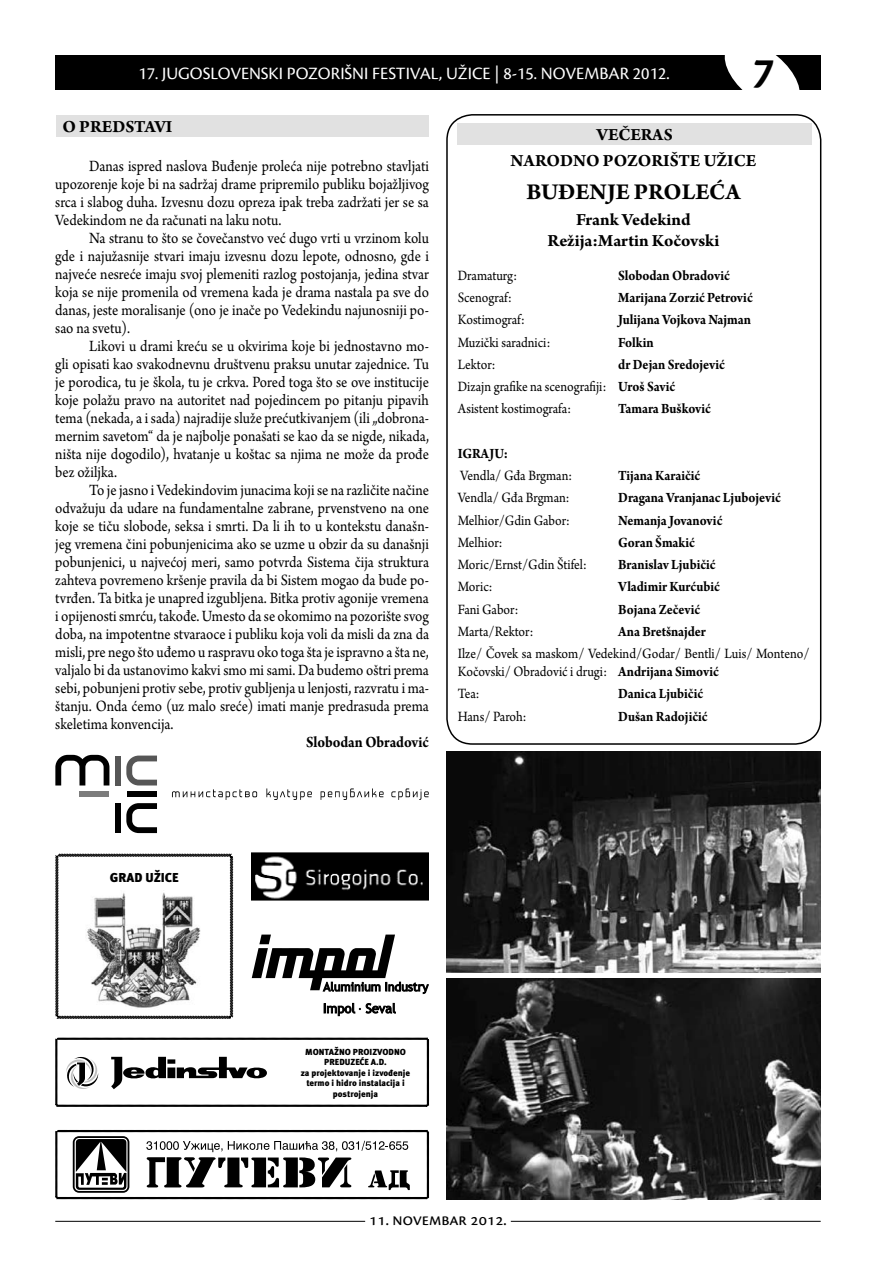
<style>
.page{position:relative;width:893px;height:1263px;background:#fff}
.page>*{position:absolute;margin:0;border:0;box-sizing:border-box;transform-origin:0 0}
.t1{font:italic 700 45px "Cronos Pro";color:#000}
.t2{font:700 24px "Arno Pro";color:#000}
.t3{font:700 18px/21.6px "Arno Pro";color:#000;text-align:center}
.t4{font:18px "Cronos Pro";color:#fff}
.t5{font:18px "Cronos Pro";color:#000}
.t6{font:16.5px/18px "Arno Pro";letter-spacing:-.005em;color:#000;text-align:justify;scale:.9 1}
.t7{font:700 16.5px "Arno Pro";letter-spacing:-.005em;color:#000;scale:.9 1}
.t8{font:15px/22.2px "Arno Pro";letter-spacing:-.005em;color:#000;scale:.9 1}
.t9{font:700 15px "Arno Pro";letter-spacing:-.005em;color:#000;scale:.9 1}
.t10{font:900 12.9px "Meta Pro";color:#000}
.t11{font:900 8.85px/10.5px "Meta Pro";color:#000;text-align:center}
.s1{font-weight:700}
</style>
<div class="page">
<div style="left:55px;top:55px;width:766px;height:34px;background:#000"></div>
<svg style="left:719px;top:55px;width:86px;height:35px"></svg>
<hr style="left:55px;top:1221px;width:310px;height:1px;background:#000">
<hr style="left:511px;top:1221px;width:310px;height:1px;background:#000">
<div style="left:446px;top:114px;width:375px;height:631px;border:2px solid #000;border-radius:26px"></div>
<div style="left:458px;top:123px;width:354px;height:22px;background:#e1e1e1"></div>
<div style="left:56px;top:115px;width:373px;height:22px;background:#e1e1e1"></div>
<svg style="left:55px;top:853px;width:179px;height:166px"></svg>
<img style="left:85px;top:890px;width:119px;height:120px">
<img style="left:251px;top:852px;width:178px;height:49px">
<svg style="left:172px;top:788px;width:257px;height:12px"></svg>
<div style="left:115px;top:803px;width:6px;height:30px;background:#000"></div>
<div style="left:115px;top:755px;width:6px;height:30px;background:#565656"></div>
<div style="left:127px;top:791px;width:30px;height:6px;background:#000"></div>
<div style="left:79px;top:791px;width:30px;height:6px;background:#7c7c7c"></div>
<svg style="left:126px;top:803px;width:31px;height:30px"></svg>
<svg style="left:126px;top:755px;width:31px;height:30px"></svg>
<svg style="left:55px;top:755px;width:54px;height:30px"></svg>
<img style="left:447px;top:978px;width:374px;height:221px">
<img style="left:447px;top:751px;width:374px;height:221px">
<svg style="left:55px;top:1129px;width:374px;height:70px"></svg>
<svg style="left:55px;top:1037px;width:374px;height:70px"></svg>
<svg style="left:252px;top:935px;width:177px;height:59px"></svg>
<svg style="left:324px;top:1003px;width:72px;height:13px"></svg>
<p class="t4" style="left:138px;top:64px;width:532px">17. JUGOSLOVENSKI POZORIŠNI FESTIVAL, UŽICE | 8-15. NOVEMBAR 2012.</p>
<h1 class="t1" style="left:752px;top:47px;width:23px">7</h1>
<p class="t3" style="left:62px;top:117px;width:111px">O PREDSTAVI</p>
<p class="t6" style="left:55px;top:157px;width:417px;text-indent:34px">Danas ispred naslova Buđenje proleća nije potrebno stavljati upozorenje koje bi na sadržaj drame pripremilo publiku bojažljivog srca i slabog duha. Izvesnu dozu opreza ipak treba zadržati jer se sa Vedekindom ne da računati na laku notu.</p>
<p class="t6" style="left:55px;top:229px;width:417px;text-indent:34px">Na stranu to što se čovečanstvo već dugo vrti u vrzinom kolu gde i najužasnije stvari imaju izvesnu dozu lepote, odnosno, gde i najveće nesreće imaju svoj plemeniti razlog postojanja, jedina stvar koja se nije promenila od vremena kada je drama nastala pa sve do danas, jeste moralisanje (ono je inače po Vedekindu najunosniji po&shy;sao na svetu).</p>
<p class="t6" style="left:55px;top:337px;width:417px;text-indent:34px">Likovi u drami kreću se u okvirima koje bi jednostavno mo&shy;gli opisati kao svakodnevnu društvenu praksu unutar zajednice. Tu je porodica, tu je škola, tu je crkva. Pored toga što se ove institucije koje polažu pravo na autoritet nad pojedincem po pitanju pipavih tema (nekada, a i sada) najradije služe prećutkivanjem (ili „dobrona&shy;mernim savetom“ da je najbolje ponašati se kao da se nigde, nikada, ništa nije dogodilo), hvatanje u koštac sa njima ne može da prođe bez ožiljka.</p>
<p class="t6" style="left:55px;top:481px;width:417px;text-indent:34px">To je jasno i Vedekindovim junacima koji se na različite načine odvažuju da udare na fundamentalne zabrane, prvenstveno na one koje se tiču slobode, seksa i smrti. Da li ih to u kontekstu današn&shy;jeg vremena čini pobunjenicima ako se uzme u obzir da su današnji pobunjenici, u najvećoj meri, samo potvrda Sistema čija struktura zahteva povremeno kršenje pravila da bi Sistem mogao da bude po&shy;tvrđen. Ta bitka je unapred izgubljena. Bitka protiv agonije vremena i opijenosti smrću, takođe. Umesto da se okomimo na pozorište svog doba, na impotentne stvaraoce i publiku koja voli da misli da zna da misli, pre nego što uđemo u raspravu oko toga šta je ispravno a šta ne, valjalo bi da ustanovimo kakvi smo mi sami. Da budemo oštri prema sebi, pobunjeni protiv sebe, protiv gubljenja u lenjosti, razvratu i ma&shy;štanju. Onda ćemo (uz malo sreće) imati manje predrasuda prema skeletima konvencija.</p>
<p class="t7" style="left:306px;top:732px;width:138px">Slobodan Obradović</p>
<p class="t3" style="left:596px;top:125px;width:78px">VEČERAS</p>
<p class="t3" style="left:511px;top:151px;width:247px">NARODNO POZORIŠTE UŽICE</p>
<h2 class="t2" style="left:526px;top:178px;width:216px">BUĐENJE PROLEĆA</h2>
<p class="t3" style="left:548px;top:209px;width:173px">Frank Vedekind<br>Režija:Martin Kočovski</p>
<p class="t8" style="left:458px;top:265px;width:68px">Dramaturg:</p>
<p class="t9" style="left:618px;top:267px;width:126px">Slobodan Obradović</p>
<p class="t8" style="left:458px;top:287px;width:61px">Scenograf:</p>
<p class="t9" style="left:618px;top:289px;width:151px">Marijana Zorzić Petrović</p>
<p class="t8" style="left:458px;top:309px;width:76px">Kostimograf:</p>
<p class="t9" style="left:618px;top:311px;width:149px">Julijana Vojkova Najman</p>
<p class="t8" style="left:458px;top:332px;width:104px">Muzički saradnici:</p>
<p class="t9" style="left:618px;top:333px;width:41px">Folkin</p>
<p class="t8" style="left:458px;top:354px;width:43px">Lektor:</p>
<p class="t8" style="left:458px;top:354px;width:299px;text-indent:161px"><span class="s1">dr Dejan Sredojević<br></span>Dizajn grafike na scenografiji: <span class="s1">Uroš Savić<br></span>Asistent kostimografa:</p>
<p class="t9" style="left:618px;top:400px;width:105px">Tamara Bušković</p>
<p class="t9" style="left:458px;top:445px;width:57px">IGRAJU:</p>
<p class="t8" style="left:460px;top:465px;width:126px">Vendla/ Gđa Brgman:</p>
<p class="t9" style="left:618px;top:467px;width:93px">Tijana Karaičić</p>
<p class="t8" style="left:458px;top:487px;width:126px">Vendla/ Gđa Brgman:</p>
<p class="t9" style="left:618px;top:489px;width:182px">Dragana Vranjanac Ljubojević</p>
<p class="t8" style="left:458px;top:510px;width:126px">Melhior/Gdin Gabor:</p>
<p class="t9" style="left:618px;top:511px;width:117px">Nemanja Jovanović</p>
<p class="t8" style="left:458px;top:532px;width:51px">Melhior:</p>
<p class="t9" style="left:618px;top:533px;width:87px">Goran Šmakić</p>
<p class="t8" style="left:458px;top:554px;width:145px">Moric/Ernst/Gdin Štifel:</p>
<p class="t9" style="left:618px;top:556px;width:110px">Branislav Ljubičić</p>
<p class="t8" style="left:458px;top:576px;width:40px">Moric:</p>
<p class="t9" style="left:618px;top:578px;width:114px">Vladimir Kurćubić</p>
<p class="t8" style="left:458px;top:599px;width:69px">Fani Gabor:</p>
<p class="t9" style="left:618px;top:600px;width:93px">Bojana Zečević</p>
<p class="t8" style="left:458px;top:621px;width:85px">Marta/Rektor:</p>
<p class="t9" style="left:618px;top:622px;width:99px">Ana Bretšnajder</p>
<p class="t8" style="left:458px;top:645px;width:392px;line-height:18px">Ilze/ Čovek sa maskom/ Vedekind/Godar/ Bentli/ Luis/ Monteno/<br>Kočovski/ Obradović i drugi: <span class="s1">Andrijana Simović</span></p>
<p class="t8" style="left:458px;top:683px;width:26px">Tea:</p>
<p class="t9" style="left:618px;top:685px;width:96px">Danica Ljubičić</p>
<p class="t8" style="left:458px;top:706px;width:78px">Hans/ Paroh:</p>
<p class="t9" style="left:618px;top:707px;width:101px">Dušan Radojičić</p>
<p class="t10" style="left:110px;top:869px;width:70px">GRAD UŽICE</p>
<p class="t11" style="left:301px;top:1047px;width:111px">MONTAŽNO PROIZVODNO<br>PREDUZEĆE A.D.<br>za projektovanje i izvođenje termo i hidro instalacija i postrojenja</p>
<p class="t5" style="left:369px;top:1209px;width:139px">11. novembar 2012.</p>
</div>
